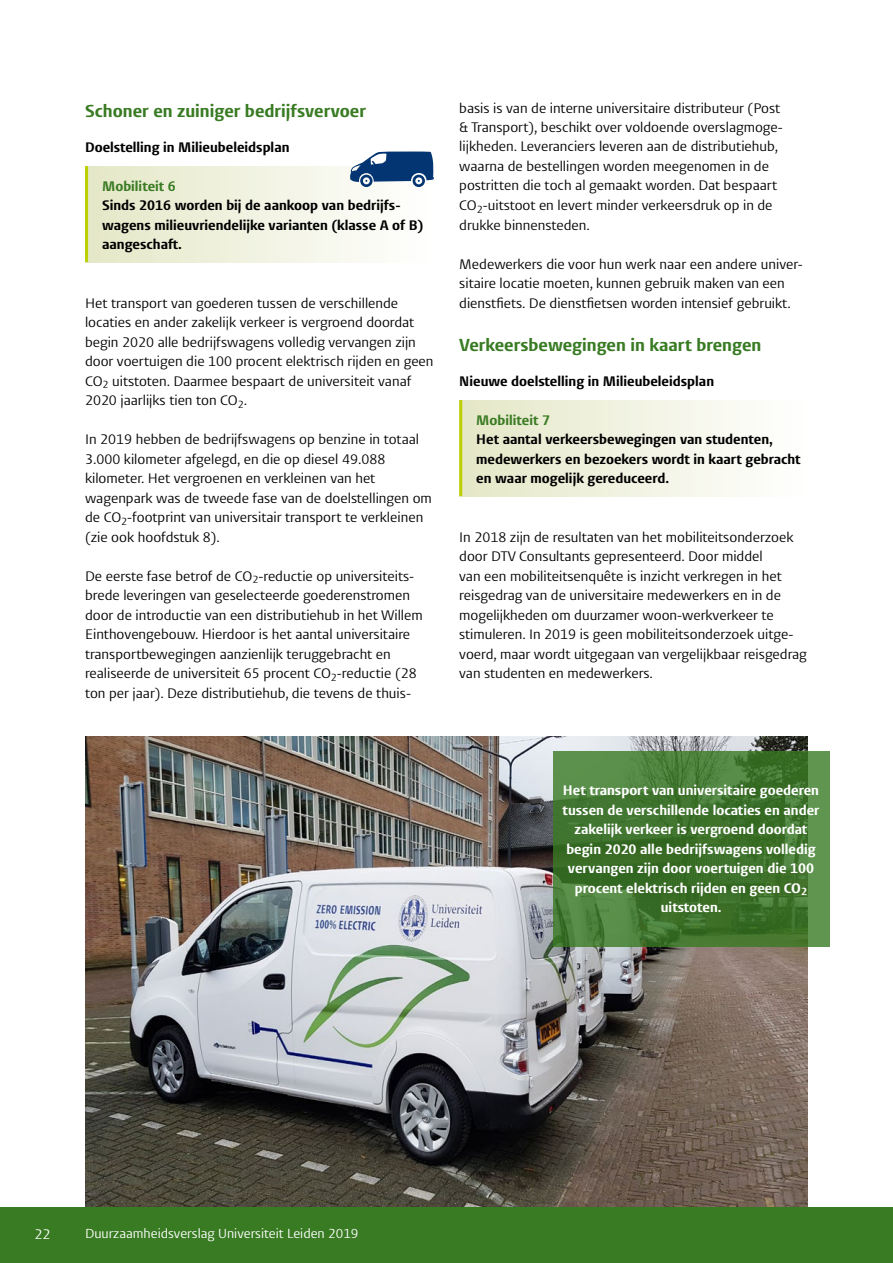
<style>
.page{position:relative;width:893px;height:1263px;background:#fff}
.page>*{position:absolute;margin:0;border:0;box-sizing:border-box;transform-origin:0 0}
.t1{font:300 18px "Vestula";color:#397b23}
.t2{font:14.25px/19.5px "Vestula";color:#000}
.t3{font:300 14.25px/19.5px "Vestula";color:#000}
.t4{font:300 14.25px/19.5px "Vestula";color:#fff;text-align:center}
.t5{font:300 14.25px "Vestula";color:#397b23}
.t6{font:14.25px "Vestula";color:#fff}
.t7{font:13.5px "Vestula";color:#fff}
</style>
<div class="page">
<img style="left:85px;top:737px;width:723px;height:471px">
<div style="left:0;top:1208px;width:893px;height:55px;background:#397b23"></div>
<div style="left:459px;top:400px;width:349px;height:96px;background:linear-gradient(to right,#e5e7c7,#fff)"></div>
<hr style="left:459px;top:400px;width:3px;height:96px;background:#bccf00">
<div style="left:85px;top:166px;width:349px;height:96px;background:linear-gradient(to right,#e5e7c7,#fff)"></div>
<hr style="left:85px;top:166px;width:3px;height:96px;background:#bccf00">
<svg style="left:350px;top:152px;width:84px;height:35px"></svg>
<svg style="left:553px;top:752px;width:276px;height:195px;background:#447832"></svg>
<p class="t1" style="left:85px;top:100px;width:282px">Schoner en zuiniger bedrijfsvervoer</p>
<p class="t3" style="left:85px;top:137px;width:206px">Doelstelling in Milieubeleidsplan</p>
<p class="t5" style="left:102px;top:177px;width:75px">Mobiliteit 6</p>
<p class="t3" style="left:102px;top:196px;width:323px">Sinds 2016 worden bij de aankoop van bedrijfs&shy;wagens milieuvriendelijke varianten (klasse A of B) aangeschaft.</p>
<p class="t2" style="left:85px;top:293px;width:350px">Het transport van goederen tussen de verschillende locaties en ander zakelijk verkeer is vergroend doordat begin 2020 alle bedrijfswagens volledig vervangen zijn door voertuigen die 100 procent elektrisch rijden en geen CO<sub>2</sub> uitstoten. Daarmee bespaart de universiteit vanaf 2020 jaarlijks tien ton CO<sub>2</sub>.</p>
<p class="t2" style="left:85px;top:430px;width:348px">In 2019 hebben de bedrijfswagens op benzine in totaal 3.000 kilometer afgelegd, en die op diesel 49.088 kilometer. Het vergroenen en verkleinen van het wagenpark was de tweede fase van de doelstellingen om de CO<sub>2</sub>-footprint van universitair transport te verkleinen (zie ook hoofdstuk 8).</p>
<p class="t2" style="left:85px;top:566px;width:339px">De eerste fase betrof de CO<sub>2</sub>-reductie op universiteits&shy;brede leveringen van geselecteerde goederenstromen door de introductie van een distributiehub in het Willem Einthovengebouw. Hierdoor is het aantal universitaire transportbewegingen aanzienlijk teruggebracht en realiseerde de universiteit 65 procent CO<sub>2</sub>-reductie (28 ton per jaar). Deze distributiehub, die tevens de thuis-</p>
<p class="t2" style="left:459px;top:98px;width:325px">basis is van de interne universitaire distributeur (Post &amp; Transport), beschikt over voldoende overslagmoge&shy;lijkheden. Leveranciers leveren aan de distributiehub, waarna de bestellingen worden meegenomen in de postritten die toch al gemaakt worden. Dat bespaart CO<sub>2</sub>-uitstoot en levert minder verkeersdruk op in de drukke binnensteden.</p>
<p class="t2" style="left:459px;top:254px;width:345px">Medewerkers die voor hun werk naar een andere univer&shy;sitaire locatie moeten, kunnen gebruik maken van een dienstfiets. De dienstfietsen worden intensief gebruikt.</p>
<p class="t1" style="left:459px;top:334px;width:304px">Verkeersbewegingen in kaart brengen</p>
<p class="t3" style="left:459px;top:371px;width:256px">Nieuwe doelstelling in Milieubeleidsplan</p>
<p class="t5" style="left:476px;top:411px;width:75px">Mobiliteit 7</p>
<p class="t3" style="left:476px;top:430px;width:326px">Het aantal verkeersbewegingen van studenten, medewerkers en bezoekers wordt in kaart gebracht en waar mogelijk gereduceerd.</p>
<p class="t2" style="left:459px;top:527px;width:349px">In 2018 zijn de resultaten van het mobiliteitsonderzoek door DTV Consultants gepresenteerd. Door middel<br>van een mobiliteitsenquête is inzicht verkregen in het reisgedrag van de universitaire medewerkers en in de mogelijkheden om duurzamer woon-werkverkeer te stimuleren. In 2019 is geen mobiliteitsonderzoek uitge&shy;voerd, maar wordt uitgegaan van vergelijkbaar reisgedrag van studenten en medewerkers.</p>
<p class="t4" style="left:563px;top:781px;width:258px">Het transport van universitaire goederen tussen de verschillende locaties en ander zakelijk verkeer is vergroend doordat begin 2020 alle bedrijfswagens volledig vervangen zijn door voertuigen die 100 procent elektrisch rijden en geen CO<sub>2 </sub>uitstoten.</p>
<p class="t6" style="left:35px;top:1225px;width:17px">22</p>
<p class="t7" style="left:85px;top:1225px;width:275px">Duurzaamheidsverslag Universiteit Leiden 2019</p>
</div>
